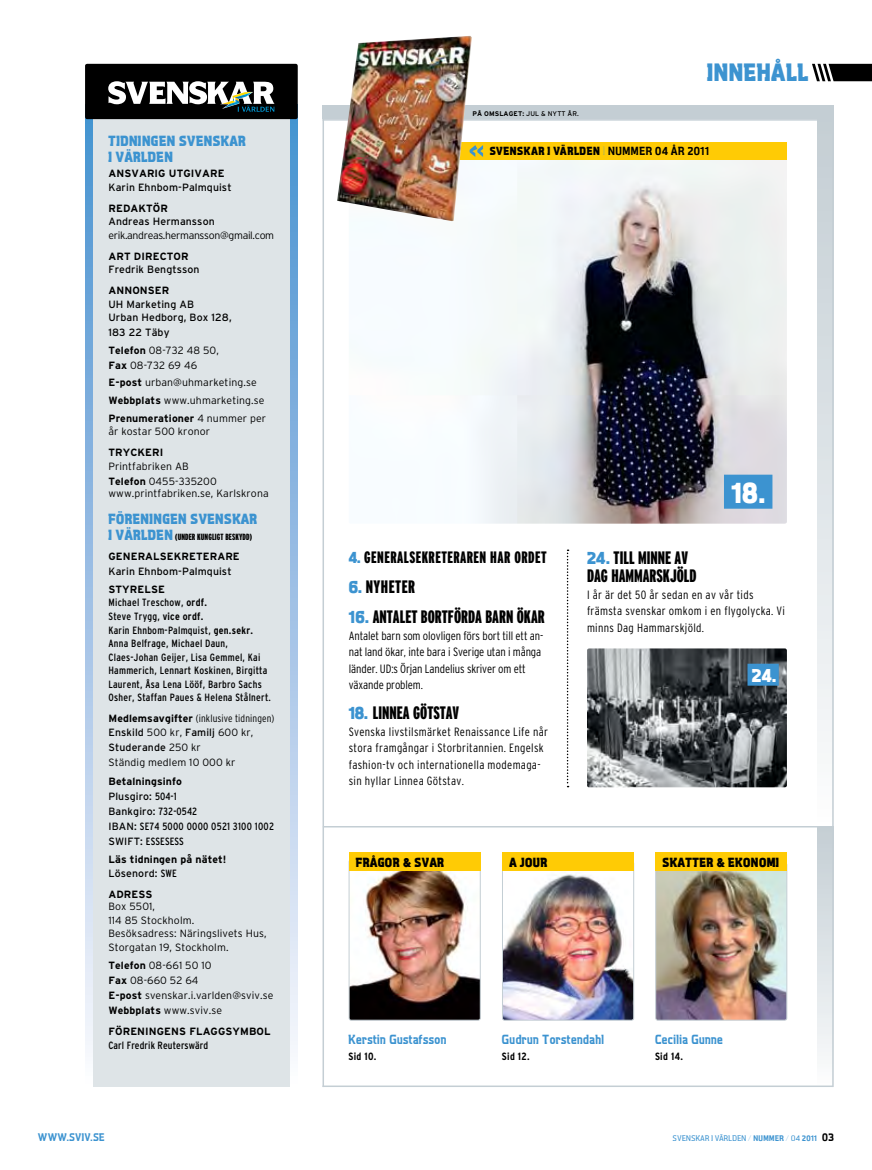
<style>
.page{position:relative;width:872px;height:1170px;background:#fff}
.page>*{position:absolute;margin:0;border:0;box-sizing:border-box;transform-origin:0 0}
.t1{font:800 30px "Aquarius";color:#fff}
.t2{font:800 25.5px "Aquarius";letter-spacing:.025em;color:#3c93d0}
.t3{font:800 19.35px "Aquarius";color:#fff}
.t4{font:900 extra-condensed 18px/18px "Interstate";color:#000}
.t5{font:900 extra-condensed 16.5px "Interstate";letter-spacing:.025em;color:#000}
.t6{font:800 15px "Aquarius";letter-spacing:.03em;color:#3c93d0}
.t7{font:700 13.5px "Aquarius";letter-spacing:.03em;color:#3c93d0}
.t8{font:800 13.5px "Aquarius";letter-spacing:.03em;color:#000}
.t9{font:300 condensed 12px/16.5px "Interstate";letter-spacing:.025em;color:#000}
.t10{font:300 condensed 12px/16.5px "Interstate";letter-spacing:-.01em;color:#000}
.t11{font:800 12px "Aquarius";letter-spacing:.045em;color:#000}
.t12{font:700 11.25px "Aquarius";letter-spacing:.055em;color:#3c93d0}
.t13{font:300 10.5px/15px "Interstate";letter-spacing:.01em;color:#000}
.t14{font:condensed 10.5px/13.5px "Interstate";letter-spacing:.025em;color:#000}
.t15{font:10.5px/13.5px "Interstate";letter-spacing:.01em;color:#000}
.t16{font:700 10.5px/13.5px "Interstate";letter-spacing:.01em;color:#000}
.t17{font:300 condensed 10.5px/13.5px "Interstate";letter-spacing:.01em;color:#000}
.t18{font:300 10.5px/13.5px "Interstate";letter-spacing:-.03em;color:#000}
.t19{font:700 condensed 10.5px "Interstate";letter-spacing:.03em;color:#000}
.t20{font:900 extra-condensed 9px "Interstate";letter-spacing:.01em;color:#000}
.t21{font:500 8.25px "Aquarius";letter-spacing:.05em;color:#3c93d0}
.t22{font:6.75px "Interstate";letter-spacing:.01em;color:#000}
.t23{font:700 6.75px "Interstate";color:#000}
.s1{font-weight:700}
.s2{font-weight:400}
.s3{font-weight:700;font-stretch:normal}
.s4{font-weight:400;font-stretch:normal}
.s5{font-stretch:normal}
.s6{font-weight:400;font-stretch:condensed}
.s7{font-weight:300;color:#3c93d0}
.s8{font-family:"Aquarius";font-weight:800;font-stretch:normal;color:#3c93d0}
.s9{font-weight:300}
.s10{font-weight:700;font-size:11.25px;color:#000}
</style>
<div class="page">
<img style="left:451px;top:150px;width:336px;height:373px">
<div style="left:724px;top:474px;width:48px;height:34px;background:#3c93d0"></div>
<svg style="left:818px;top:121px;width:14px;height:621px;background:#dbe1e5"></svg>
<svg style="left:818px;top:827px;width:14px;height:229px;background:#dbe1e5"></svg>
<svg style="left:812px;top:64px;width:60px;height:17px"></svg>
<svg style="left:567px;top:549px;width:1px;height:238px"></svg>
<hr style="left:323px;top:826px;width:510px;height:1px;background:#c4ced4">
<hr style="left:322px;top:119px;width:511px;height:2px;background:#c4ced4">
<hr style="left:322px;top:1085px;width:511px;height:1px;background:#c4ced4">
<hr style="left:322px;top:119px;width:2px;height:967px;background:#c4ced4">
<hr style="left:832px;top:119px;width:1px;height:967px;background:#c4ced4">
<div style="left:348px;top:142px;width:438px;height:17px;background:#ffcb05"></div>
<div style="left:85px;top:106px;width:213px;height:980px;background:#dee4e7"></div>
<svg style="left:85px;top:118px;width:7px;height:968px;background:#a0c3e6"></svg>
<svg style="left:290px;top:118px;width:8px;height:968px;background:#a0c3e6"></svg>
<div style="left:85px;top:64px;width:213px;height:55px;background:#000;border-radius:2px"></div>
<svg style="left:108px;top:81px;width:166px;height:31px"></svg>
<img style="left:587px;top:648px;width:200px;height:139px">
<img style="left:349px;top:870px;width:131px;height:150px">
<div style="left:349px;top:859px;width:131px;height:161px;border:1px solid #c4ced4;border-radius:2px"></div>
<div style="left:349px;top:852px;width:131px;height:18px;background:#ffcb05"></div>
<img style="left:502px;top:870px;width:130px;height:150px">
<div style="left:502px;top:860px;width:132px;height:160px;border:1px solid #c4ced4;border-radius:2px"></div>
<div style="left:502px;top:852px;width:132px;height:18px;background:#ffcb05"></div>
<img style="left:655px;top:870px;width:132px;height:150px">
<div style="left:655px;top:862px;width:132px;height:158px;border:1px solid #c4ced4;border-radius:2px"></div>
<div style="left:655px;top:852px;width:132px;height:18px;background:#ffcb05"></div>
<svg style="left:472px;top:145px;width:11px;height:12px"></svg>
<div style="left:747px;top:663px;width:31px;height:22px;background:#3c93d0"></div>
<div style="left:322px;top:106px;width:511px;height:13px;background:#c4ced4"></div>
<img style="left:337px;top:36px;width:135px;height:185px">
<p class="t23" style="left:472px;top:109px;width:42px">PÅ OMSLAGET</p>
<p class="t22" style="left:522px;top:109px;width:58px"><span class="s1">:</span> JUL &amp; NYTT ÅR.</p>
<p class="t2" style="left:707px;top:59px;width:103px">INNEHÅLL</p>
<p class="t6" style="left:108px;top:132px;width:16px">TIDNIN</p>
<p class="t6" style="left:151px;top:132px;width:46px">GEN SVENSKAR</p>
<p class="t6" style="left:108px;top:149px;width:26px">I VÄRLDEN</p>
<p class="t15" style="left:108px;top:167px;width:125px"><span class="s1">ANSVARIG UTGIVARE<br></span>Karin Ehnbom-Palmquist</p>
<p class="t18" style="left:108px;top:201px;width:167px"><span class="s1">REDAKTÖR<br></span><span class="s2">Andreas Hermansson </span>erik.andreas.hermansson@gmail.com</p>
<p class="t15" style="left:108px;top:249px;width:93px"><span class="s1">ART DIRECTOR<br></span>Fredrik Bengtsson</p>
<p class="t15" style="left:108px;top:284px;width:125px"><span class="s1">ANNONSER<br></span>UH Marketing AB<br>Urban Hedborg, Box 128,</p>
<p class="t13" style="left:108px;top:323px;width:112px;line-height:18px"><span class="s2">183 22 Täby<br></span><span class="s1">TELEFON</span> 08-732 48 50,</p>
<p class="t13" style="left:108px;top:357px;width:150px;line-height:16.5px"><span class="s1">FAX</span> 08-732 69 46<br><span class="s1">E-POST</span> urban@uhmarketing.se</p>
<p class="t13" style="left:108px;top:391px;width:159px;line-height:18px"><span class="s1">WEBBPLATS</span> www.uhmarketing.se<br><span class="s1">PRENUMERATIONER</span> 4 nummer per</p>
<p class="t13" style="left:108px;top:421px;width:103px;line-height:21px">år kostar 500 kronor<br><span class="s1">TRYCKERI</span></p>
<p class="t13" style="left:108px;top:458px;width:110px">Printfabriken AB<br><span class="s1">TELEFON</span> 0455-335200</p>
<p class="t13" style="left:108px;top:485px;width:162px">www.printfabriken.se, Karlskrona</p>
<p class="t6" style="left:108px;top:510px;width:25px">FÖRENIN</p>
<p class="t6" style="left:162px;top:510px;width:46px">GEN SVENSKAR</p>
<p class="t6" style="left:108px;top:527px;width:26px">I VÄRLDEN</p>
<p class="t20" style="left:175px;top:532px;width:78px">(UNDER KUNGLIGT BESKYDD)</p>
<p class="t15" style="left:108px;top:548px;width:133px;line-height:15px"><span class="s1">GENERALSEKRETERARE<br></span>Karin Ehnbom-Palmquist</p>
<p class="t14" style="left:108px;top:582px;width:164px"><span class="s3">STYRELSE<br></span>Michael Treschow, <span class="s1">ordf.<br></span>Steve Trygg, <span class="s1">vice ordf.<br></span>Karin Ehnbom-Palmquist, <span class="s1">gen.sekr.<br></span>Anna Belfrage, Michael Daun,<br>Claes-Johan Geijer, Lisa Gemmel, Kai<br>Hammerich, Lennart Koskinen, Birgitta<br>Laurent, Åsa Lena Lööf, Barbro Sachs<br>Osher, Staffan Paues &amp; Helena Stålnert.</p>
<p class="t17" style="left:108px;top:711px;width:167px"><span class="s3">MEDLEMSAVGIFTER</span> (inklusive tidningen)<br><span class="s4">Enskild</span> <span class="s5">500 kr,</span> <span class="s4">Familj</span> <span class="s5">600 kr,</span></p>
<p class="t13" style="left:108px;top:739px;width:128px"><span class="s2">Studerande</span> 250 kr<br>Ständig medlem 10 000 kr</p>
<p class="t14" style="left:108px;top:773px;width:167px;line-height:15px"><span class="s3">BETALNINGSINFO<br></span><span class="s5">Plusgiro:</span> 504-1<br><span class="s5">Bankgiro:</span> 732-0542<br><span class="s5">IBAN:</span> SE74 5000 0000 0521 3100 1002<br><span class="s5">SWIFT:</span> ESSESESS</p>
<p class="t16" style="left:108px;top:852px;width:120px">LÄS TIDNINGEN PÅ NÄTET!<br><span class="s2">Lösenord:</span> <span class="s6">SWE</span></p>
<p class="t13" style="left:108px;top:887px;width:160px;line-height:13.4px"><span class="s1">ADRESS<br></span>Box 5501,<br>114 85 Stockholm.<br>Besöksadress: Näringslivets Hus,<br>Storgatan 19, Stockholm.</p>
<p class="t13" style="left:108px;top:957px;width:166px"><span class="s1">TELEFON</span> 08-661 50 10<br><span class="s1">FAX</span> 08-660 52 64<br><span class="s1">E-POST</span> svenskar.i.varlden@sviv.se<br><span class="s1">WEBBPLATS</span> www.sviv.se</p>
<p class="t16" style="left:108px;top:1024px;width:164px">FÖRENINGENS FLAGGSYMBOL<br><span class="s6">Carl Fredrik Reuterswärd</span></p>
<p class="t7" style="left:348px;top:1031px;width:99px">Kerstin Gustafsson</p>
<p class="t19" style="left:348px;top:1050px;width:30px">Sid 10.</p>
<p class="t11" style="left:490px;top:144px;width:221px">SVENSKAR I VÄRLDEN <span class="s7">I</span> <span class="s1">NUMMER 04 ÅR 2011</span></p>
<p class="t1" style="left:731px;top:476px;width:35px">18.</p>
<p class="t5" style="left:349px;top:548px;width:199px"><span class="s8">4.</span> GENERALSEKRETERAREN HAR ORDET</p>
<p class="t4" style="left:349px;top:577px;width:68px"><span class="s8">6.</span> NYHETER</p>
<p class="t4" style="left:349px;top:607px;width:197px"><span class="s8">16.</span> ANTALET BORTFÖRDA BARN ÖKAR</p>
<p class="t10" style="left:349px;top:627px;width:196px">Antalet barn som olovligen förs bort till ett an&shy;nat land ökar, inte bara i Sverige utan i många länder. UD:s Örjan Landelius skriver om ett växande problem.</p>
<p class="t4" style="left:349px;top:703px;width:112px"><span class="s8">18.</span> LINNEA GÖTSTAV</p>
<p class="t9" style="left:349px;top:723px;width:201px">Svenska livstilsmärket Renaissance Life når stora framgångar i Storbritannien. Engelsk fashion-tv och internationella modemaga&shy;sin hyllar Linnea Götstav.</p>
<p class="t4" style="left:587px;top:548px;width:111px"><span class="s8">24.</span> TILL MINNE AV<br>DAG HAMMARSKJÖLD</p>
<p class="t9" style="left:587px;top:586px;width:200px">I år är det 50 år sedan en av vår tids främsta svenskar omkom i en flygolycka. Vi minns Dag Hammarskjöld.</p>
<p class="t3" style="left:751px;top:664px;width:26px">24.</p>
<p class="t8" style="left:356px;top:854px;width:67px">FRÅGOR &amp; SVAR</p>
<p class="t8" style="left:509px;top:854px;width:39px">A JOUR</p>
<p class="t8" style="left:662px;top:854px;width:16px">SKATTER</p>
<p class="t8" style="left:717px;top:854px;width:63px">&amp; EKONOMI</p>
<p class="t7" style="left:502px;top:1031px;width:104px">Gudrun Torstendahl</p>
<p class="t19" style="left:502px;top:1050px;width:29px">Sid 12.</p>
<p class="t7" style="left:655px;top:1031px;width:69px">Cecilia Gunne</p>
<p class="t19" style="left:655px;top:1050px;width:29px">Sid 14.</p>
<p class="t12" style="left:38px;top:1131px;width:67px">www.sviv.se</p>
<p class="t21" style="left:673px;top:1133px;width:162px">SVENSKAR I VÄRLDEN <span class="s9">/</span> <span class="s1">NUMMER</span> <span class="s9">/</span> 04 <span class="s1">2011</span> <span class="s10">03</span></p>
</div>
